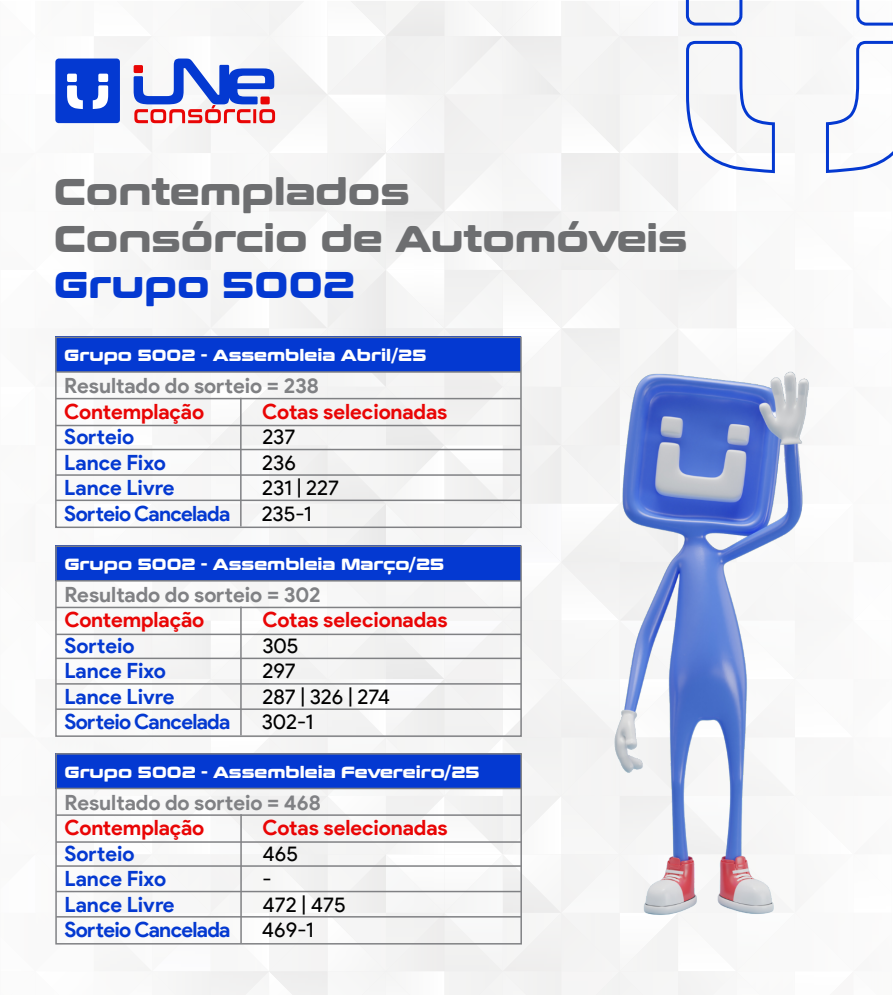
<style>
.page{position:relative;width:893px;height:995px;background:#fff}
.page>*{position:absolute;margin:0;border:0;box-sizing:border-box;transform-origin:0 0}
.t1{font:800 37.2px/46.3px "Conthrax";color:#6d6e70}
.t2{font:800 37.2px "Conthrax";color:#0439d1}
.t3{font:700 21px "Product Sans";letter-spacing:-.005em;color:#e90505}
.t4{font:700 21px "Product Sans";letter-spacing:-.01em;color:#0439d1}
.t5{font:700 21px "Product Sans";color:#808184}
.t6{font:21px "Product Sans";color:#000}
.t7{font:700 21px "Product Sans";letter-spacing:-.035em;color:#0439d1}
.t8{font:800 16.2px "Conthrax";color:#fff}
</style>
<div class="page">
<div style="left:55px;top:0;width:838px;height:995px;background:#f6f6f6"></div>
<img style="left:433px;top:364px;width:460px;height:561px">
<div style="left:55px;top:753px;width:466px;height:35px;background:#0439d1"></div>
<div style="left:55px;top:753px;width:467px;height:191px;border:2px solid #808184"></div>
<hr style="left:56px;top:841px;width:465px;height:1px;background:#808184">
<hr style="left:56px;top:814px;width:465px;height:2px;background:#808184">
<hr style="left:56px;top:787px;width:465px;height:2px;background:#808184">
<hr style="left:56px;top:865px;width:465px;height:1px;background:#808184">
<hr style="left:56px;top:890px;width:465px;height:2px;background:#808184">
<hr style="left:56px;top:916px;width:465px;height:1px;background:#808184">
<hr style="left:240px;top:814px;width:2px;height:129px;background:#808184">
<div style="left:55px;top:545px;width:466px;height:36px;background:#0439d1"></div>
<div style="left:55px;top:545px;width:467px;height:192px;border:2px solid #808184"></div>
<hr style="left:56px;top:633px;width:465px;height:2px;background:#808184">
<hr style="left:56px;top:606px;width:465px;height:2px;background:#808184">
<hr style="left:56px;top:580px;width:465px;height:1px;background:#808184">
<hr style="left:56px;top:657px;width:465px;height:2px;background:#808184">
<hr style="left:56px;top:683px;width:465px;height:1px;background:#808184">
<hr style="left:56px;top:708px;width:465px;height:2px;background:#808184">
<hr style="left:240px;top:606px;width:2px;height:129px;background:#808184">
<div style="left:55px;top:336px;width:466px;height:36px;background:#0439d1"></div>
<div style="left:55px;top:336px;width:467px;height:192px;border:2px solid #808184"></div>
<hr style="left:56px;top:425px;width:465px;height:1px;background:#808184">
<hr style="left:56px;top:398px;width:465px;height:1px;background:#808184">
<hr style="left:56px;top:371px;width:465px;height:2px;background:#808184">
<hr style="left:56px;top:449px;width:465px;height:1px;background:#808184">
<hr style="left:56px;top:474px;width:465px;height:2px;background:#808184">
<hr style="left:56px;top:499px;width:465px;height:2px;background:#808184">
<hr style="left:240px;top:398px;width:2px;height:128px;background:#808184">
<h1 class="t1" style="left:54px;top:167px;width:635px">Contemplados<br>Consórcio de Automóveis</h1>
<h1 class="t2" style="left:54px;top:256px;width:303px">Grupo 5002</h1>
<p class="t8" style="left:64px;top:343px;width:364px">Grupo 5002 - Assembleia Abril/25</p>
<p class="t5" style="left:64px;top:373px;width:256px">Resultado do sorteio = 238</p>
<p class="t3" style="left:64px;top:398px;width:141px">Contemplação</p>
<p class="t3" style="left:262px;top:398px;width:187px">Cotas selecionadas</p>
<p class="t4" style="left:64px;top:424px;width:72px">Sorteio</p>
<p class="t6" style="left:262px;top:425px;width:35px">237</p>
<p class="t4" style="left:64px;top:449px;width:103px">Lance Fixo</p>
<p class="t6" style="left:262px;top:450px;width:35px">236</p>
<p class="t4" style="left:64px;top:475px;width:112px">Lance Livre</p>
<p class="t6" style="left:262px;top:476px;width:78px">231 | 227</p>
<p class="t7" style="left:64px;top:500px;width:167px">Sorteio Cancelada</p>
<p class="t6" style="left:262px;top:501px;width:52px">235-1</p>
<p class="t8" style="left:64px;top:552px;width:381px">Grupo 5002 - Assembleia Março/25</p>
<p class="t5" style="left:64px;top:581px;width:258px">Resultado do sorteio = 302</p>
<p class="t3" style="left:64px;top:607px;width:141px">Contemplação</p>
<p class="t3" style="left:262px;top:607px;width:187px">Cotas selecionadas</p>
<p class="t4" style="left:64px;top:632px;width:72px">Sorteio</p>
<p class="t6" style="left:262px;top:634px;width:38px">305</p>
<p class="t4" style="left:64px;top:658px;width:103px">Lance Fixo</p>
<p class="t6" style="left:262px;top:659px;width:35px">297</p>
<p class="t4" style="left:64px;top:683px;width:112px">Lance Livre</p>
<p class="t6" style="left:262px;top:685px;width:129px">287 | 326 | 274</p>
<p class="t7" style="left:64px;top:709px;width:167px">Sorteio Cancelada</p>
<p class="t6" style="left:262px;top:710px;width:53px">302-1</p>
<p class="t8" style="left:65px;top:759px;width:417px">Grupo 5002 - Assembleia Fevereiro/25</p>
<p class="t5" style="left:65px;top:789px;width:258px">Resultado do sorteio = 468</p>
<p class="t3" style="left:65px;top:814px;width:141px">Contemplação</p>
<p class="t3" style="left:263px;top:814px;width:187px">Cotas selecionadas</p>
<p class="t4" style="left:65px;top:840px;width:72px">Sorteio</p>
<p class="t6" style="left:263px;top:841px;width:37px">465</p>
<p class="t4" style="left:65px;top:865px;width:103px">Lance Fixo</p>
<p class="t6" style="left:263px;top:867px;width:11px">-</p>
<p class="t4" style="left:65px;top:891px;width:112px">Lance Livre</p>
<p class="t6" style="left:263px;top:892px;width:85px">472 | 475</p>
<p class="t7" style="left:65px;top:916px;width:167px">Sorteio Cancelada</p>
<p class="t6" style="left:262px;top:918px;width:53px">469-1</p>
</div>
